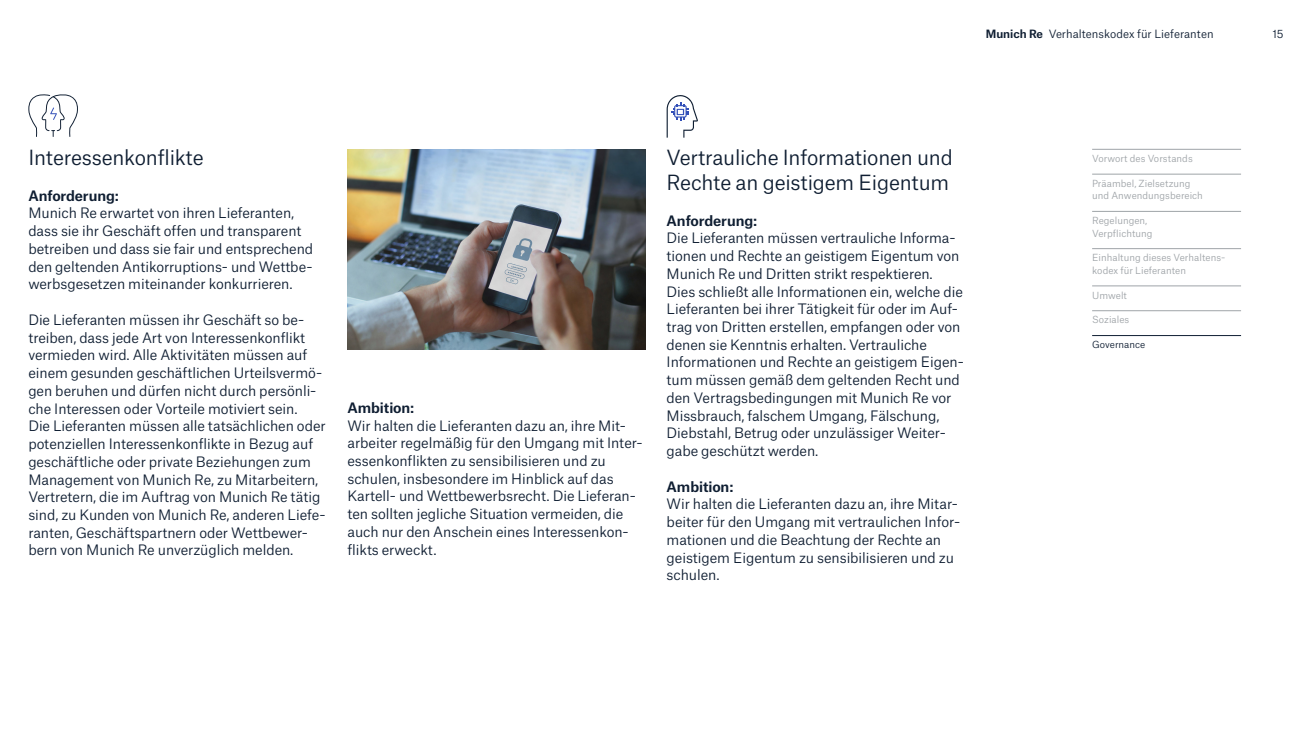
<style>
.page{position:relative;width:1312px;height:745px;background:#fff}
.page>*{position:absolute;margin:0;border:0;box-sizing:border-box;transform-origin:0 0}
.t1{font:20px/24.8px "Munich Re Neue";letter-spacing:-.01em;color:#0f1e32}
.t2{font:13.75px/17.8px "Munich Re Neue";letter-spacing:-.005em;color:#0f1e32}
.t3{font:700 13.75px "Munich Re Neue";letter-spacing:-.005em;color:#0f1e32}
.t4{font:11px "Munich Re Neue";color:#0f1e32}
.t5{font:9.38px/12.4px "Munich Re Neue";letter-spacing:.005em;color:#9fa4a8}
.t6{font:9.38px "Munich Re Neue";letter-spacing:.005em;color:#0f1e32}
.s1{font-weight:700}
</style>
<div class="page">
<svg style="left:28px;top:94px;width:50px;height:43px"></svg>
<svg style="left:666px;top:95px;width:31px;height:42px"></svg>
<hr style="left:1091px;top:149px;width:149px;height:1px;background:#9fa4a8">
<hr style="left:1091px;top:174px;width:149px;height:1px;background:#9fa4a8">
<hr style="left:1091px;top:211px;width:149px;height:1px;background:#9fa4a8">
<hr style="left:1091px;top:248px;width:149px;height:1px;background:#9fa4a8">
<hr style="left:1091px;top:285px;width:149px;height:1px;background:#9fa4a8">
<hr style="left:1091px;top:310px;width:149px;height:1px;background:#9fa4a8">
<hr style="left:1091px;top:335px;width:149px;height:1px;background:#0f1e32">
<img style="left:347px;top:149px;width:298px;height:200px">
<p class="t4" style="left:985px;top:25px;width:229px"><span class="s1">Munich Re</span> Verhaltenskodex für Lieferanten</p>
<p class="t4" style="left:1271px;top:25px;width:13px">15</p>
<h1 class="t1" style="left:28px;top:143px;width:177px">Interessenkonflikte</h1>
<p class="t3" style="left:28px;top:184px;width:92px">Anforderung:</p>
<p class="t2" style="left:28px;top:203px;width:286px">Munich Re erwartet von ihren Lieferanten, dass sie ihr Geschäft offen und transparent betreiben und dass sie fair und entsprechend den geltenden Antikorruptions- und Wettbe&shy;werbsgesetzen miteinander konkurrieren.</p>
<p class="t2" style="left:28px;top:309px;width:299px">Die Lieferanten müssen ihr Geschäft so be&shy;treiben, dass jede Art von Interessenkonflikt vermieden wird. Alle Aktivitäten müssen auf einem gesunden geschäftlichen Urteilsvermö&shy;gen beruhen und dürfen nicht durch persönli&shy;che Interessen oder Vorteile motiviert sein.<br>Die Lieferanten müssen alle tatsächlichen oder potenziellen Interessenkonflikte in Bezug auf geschäftliche oder private Beziehungen zum Management von Munich Re, zu Mitarbeitern, Vertretern, die im Auftrag von Munich Re tätig sind, zu Kunden von Munich Re, anderen Liefe&shy;ranten, Geschäftspartnern oder Wettbewer&shy;bern von Munich Re unverzüglich melden.</p>
<p class="t3" style="left:347px;top:396px;width:68px">Ambition:</p>
<p class="t2" style="left:347px;top:415px;width:297px">Wir halten die Lieferanten dazu an, ihre Mit&shy;arbeiter regelmäßig für den Umgang mit Inter&shy;essenkonflikten zu sensibilisieren und zu schulen, insbesondere im Hinblick auf das Kartell- und Wettbewerbsrecht. Die Lieferan&shy;ten sollten jegliche Situation vermeiden, die auch nur den Anschein eines Interessenkon&shy;flikts erweckt.</p>
<h1 class="t1" style="left:666px;top:143px;width:287px">Vertrauliche Informationen und<br>Rechte an geistigem Eigentum</h1>
<p class="t3" style="left:666px;top:209px;width:92px">Anforderung:</p>
<p class="t2" style="left:666px;top:228px;width:299px">Die Lieferanten müssen vertrauliche Informa&shy;tionen und Rechte an geistigem Eigentum von Munich Re und Dritten strikt respektieren.<br>Dies schließt alle Informationen ein, welche die Lieferanten bei ihrer Tätigkeit für oder im Auf&shy;trag von Dritten erstellen, empfangen oder von denen sie Kenntnis erhalten. Vertrauliche Informationen und Rechte an geistigem Eigen&shy;tum müssen gemäß dem geltenden Recht und den Vertragsbedingungen mit Munich Re vor Missbrauch, falschem Umgang, Fälschung, Diebstahl, Betrug oder unzulässiger Weiter&shy;gabe geschützt werden.</p>
<p class="t3" style="left:666px;top:475px;width:68px">Ambition:</p>
<p class="t2" style="left:666px;top:493px;width:295px">Wir halten die Lieferanten dazu an, ihre Mitar&shy;beiter für den Umgang mit vertraulichen Infor&shy;mationen und die Beachtung der Rechte an geistigem Eigentum zu sensibilisieren und zu schulen.</p>
<p class="t5" style="left:1091px;top:151px;width:102px">Vorwort des Vorstands</p>
<p class="t5" style="left:1091px;top:176px;width:112px">Präambel, Zielsetzung und Anwendungsbereich</p>
<p class="t5" style="left:1091px;top:213px;width:62px">Regelungen,<br>Verpflichtung</p>
<p class="t5" style="left:1091px;top:250px;width:135px">Einhaltung dieses Verhaltens&shy;kodex für Lieferanten</p>
<p class="t5" style="left:1091px;top:288px;width:36px">Umwelt</p>
<p class="t5" style="left:1091px;top:312px;width:39px">Soziales</p>
<p class="t6" style="left:1091px;top:337px;width:55px">Governance</p>
</div>
